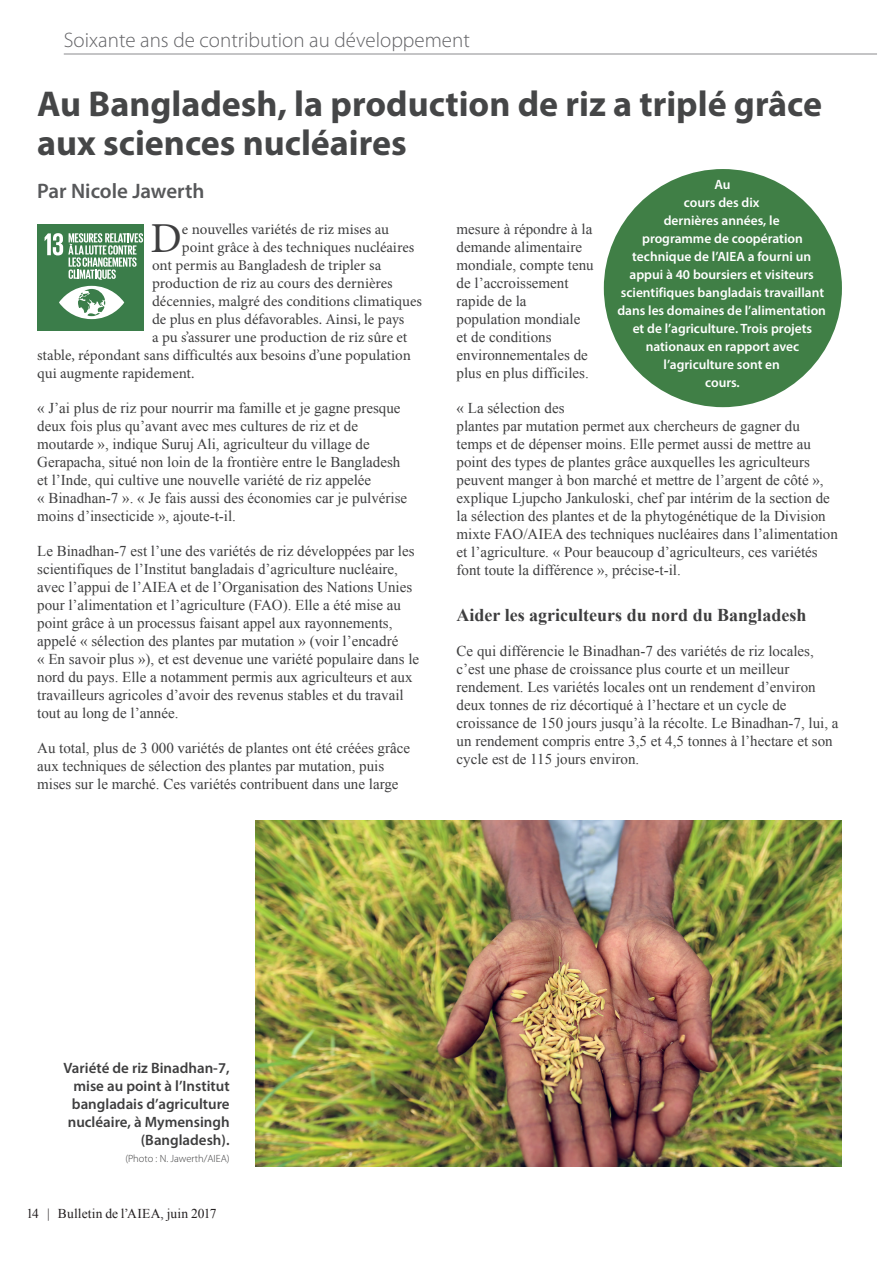
<style>
.page{position:relative;width:893px;height:1263px;background:#fff}
.page>*{position:absolute;margin:0;border:0;box-sizing:border-box;transform-origin:0 0}
.Frist_Para{font:42.75px "Minion Pro";color:#3e3e3f}
.Story_Title{font:700 36px/39px "Myriad Pro";color:#454647}
.t1{font:300 21px "Myriad Pro";color:#636366}
.Author-top{font:600 21px "Myriad Pro";color:#57585a}
.Paragraph_Heading_01{font:700 18px "Times New Roman";color:#3e3e3f}
.Body_Text{font:15px/18px "Times New Roman";color:#3e3e3f}
.Frist_Para-2{font:15px "Minion Pro";color:#3e3e3f}
.Photo_caption{font:600 15px/18px "Myriad Pro";color:#3e3e3f;text-align:right}
.Quick_facts_-_text{font:600 13.5px/18px "Myriad Pro";color:#fff;text-align:center}
.t2{font:13.5px "Times New Roman";letter-spacing:.01em;color:#231f20}
.Photo_credit{font:300 10.5px "Myriad Pro";color:#3e3e3f}
</style>
<div class="page">
<hr style="left:64px;top:54px;width:813px;height:1px;background:#636366">
<div style="left:37px;top:224px;width:107px;height:107px;background:#3b7d4a"></div>
<svg style="left:59px;top:286px;width:65px;height:33px"></svg>
<svg style="left:45px;top:233px;width:98px;height:47px"></svg>
<img style="left:255px;top:820px;width:587px;height:347px">
<div style="left:604px;top:169px;width:238px;height:238px;background:#407f46;border-radius:50%"></div>
<h3 class="t1" style="left:64px;top:27px;width:408px">Soixante ans de contribution au développement</h3>
<p class="Story_Title" style="left:37px;top:83px;width:786px">Au Bangladesh, la production de riz a triplé grâce aux sciences nucléaires</p>
<p class="Author-top" style="left:37px;top:177px;width:169px">Par Nicole Jawerth</p>
<p class="Quick_facts_-_text" style="left:617px;top:175px;width:210px">Au<br>cours des dix<br>dernières années, le<br>programme de coopération technique de l’AIEA a fourni un appui à 40 boursiers et visiteurs scientifiques bangladais travaillant dans les domaines de l’alimentation et de l’agriculture. Trois projets nationaux en rapport avec l’agriculture sont en<br>cours.</p>
<p class="Body_Text" style="left:457px;top:219px;width:139px">mesure à répondre à la demande alimentaire mondiale, compte tenu de l’accroissement rapide de la population mondiale et de conditions environnementales de plus en plus difficiles.</p>
<p class="Body_Text" style="left:457px;top:398px;width:383px">« La sélection des<br>plantes par mutation permet aux chercheurs de gagner du temps et de dépenser moins. Elle permet aussi de mettre au point des types de plantes grâce auxquelles les agriculteurs peuvent manger à bon marché et mettre de l’argent de côté », explique Ljupcho Jankuloski, chef par intérim de la section de la sélection des plantes et de la phytogénétique de la Division mixte FAO/AIEA des techniques nucléaires dans l’alimentation et l’agriculture. « Pour beaucoup d’agriculteurs, ces variétés font toute la différence », précise-t-il.</p>
<p class="Paragraph_Heading_01" style="left:457px;top:603px;width:351px">Aider les agriculteurs du nord du Bangladesh</p>
<p class="Body_Text" style="left:457px;top:642px;width:384px">Ce qui différencie le Binadhan-7 des variétés de riz locales, c’est une phase de croissance plus courte et un meilleur rendement. Les variétés locales ont un rendement d’environ deux tonnes de riz décortiqué à l’hectare et un cycle de croissance de 150 jours jusqu’à la récolte. Le Binadhan-7, lui, a un rendement compris entre 3,5 et 4,5 tonnes à l’hectare et son cycle est de 115 jours environ.</p>
<p class="Frist_Para" style="left:151px;top:210px;width:33px">D</p>
<p class="Frist_Para-2" style="left:182px;top:219px;width:209px">e nouvelles variétés de riz mises au</p>
<p class="Frist_Para-2" style="left:182px;top:237px;width:234px">point grâce à des techniques nucléaires</p>
<p class="Frist_Para-2" style="left:152px;top:255px;width:231px">ont permis au Bangladesh de tripler sa</p>
<p class="Frist_Para-2" style="left:152px;top:273px;width:242px">production de riz au cours des dernières</p>
<p class="Frist_Para-2" style="left:152px;top:291px;width:271px">décennies, malgré des conditions climatiques</p>
<p class="Frist_Para-2" style="left:152px;top:309px;width:254px">de plus en plus défavorables. Ainsi, le pays</p>
<p class="Frist_Para-2" style="left:152px;top:327px;width:257px">a pu s’assurer une production de riz sûre et</p>
<p class="Frist_Para-2" style="left:37px;top:345px;width:375px">stable, répondant sans difficultés aux besoins d’une population</p>
<p class="Frist_Para-2" style="left:37px;top:363px;width:159px">qui augmente rapidement.</p>
<p class="Body_Text" style="left:37px;top:399px;width:371px">« J’ai plus de riz pour nourrir ma famille et je gagne presque deux fois plus qu’avant avec mes cultures de riz et de moutarde », indique Suruj Ali, agriculteur du village de Gerapacha, situé non loin de la frontière entre le Bangladesh et l’Inde, qui cultive une nouvelle variété de riz appelée<br>« Binadhan-7 ». « Je fais aussi des économies car je pulvérise moins d’insecticide », ajoute-t-il.</p>
<p class="Body_Text" style="left:37px;top:542px;width:384px">Le Binadhan-7 est l’une des variétés de riz développées par les scientifiques de l’Institut bangladais d’agriculture nucléaire, avec l’appui de l’AIEA et de l’Organisation des Nations Unies pour l’alimentation et l’agriculture (FAO). Elle a été mise au point grâce à un processus faisant appel aux rayonnements, appelé « sélection des plantes par mutation » (voir l’encadré<br>« En savoir plus »), et est devenue une variété populaire dans le nord du pays. Elle a notamment permis aux agriculteurs et aux travailleurs agricoles d’avoir des revenus stables et du travail tout au long de l’année.</p>
<p class="Body_Text" style="left:37px;top:739px;width:374px">Au total, plus de 3 000 variétés de plantes ont été créées grâce aux techniques de sélection des plantes par mutation, puis mises sur le marché. Ces variétés contribuent dans une large</p>
<p class="Photo_caption" style="left:64px;top:1059px;width:168px">Variété de riz Binadhan-7, mise au point à l’Institut bangladais d’agriculture nucléaire, à Mymensingh (Bangladesh).</p>
<p class="Photo_credit" style="left:125px;top:1152px;width:106px">(Photo : N. Jawerth/AIEA)</p>
<p class="t2" style="left:26px;top:1205px;width:192px">14 | Bulletin de l’AIEA, juin 2017</p>
</div>
